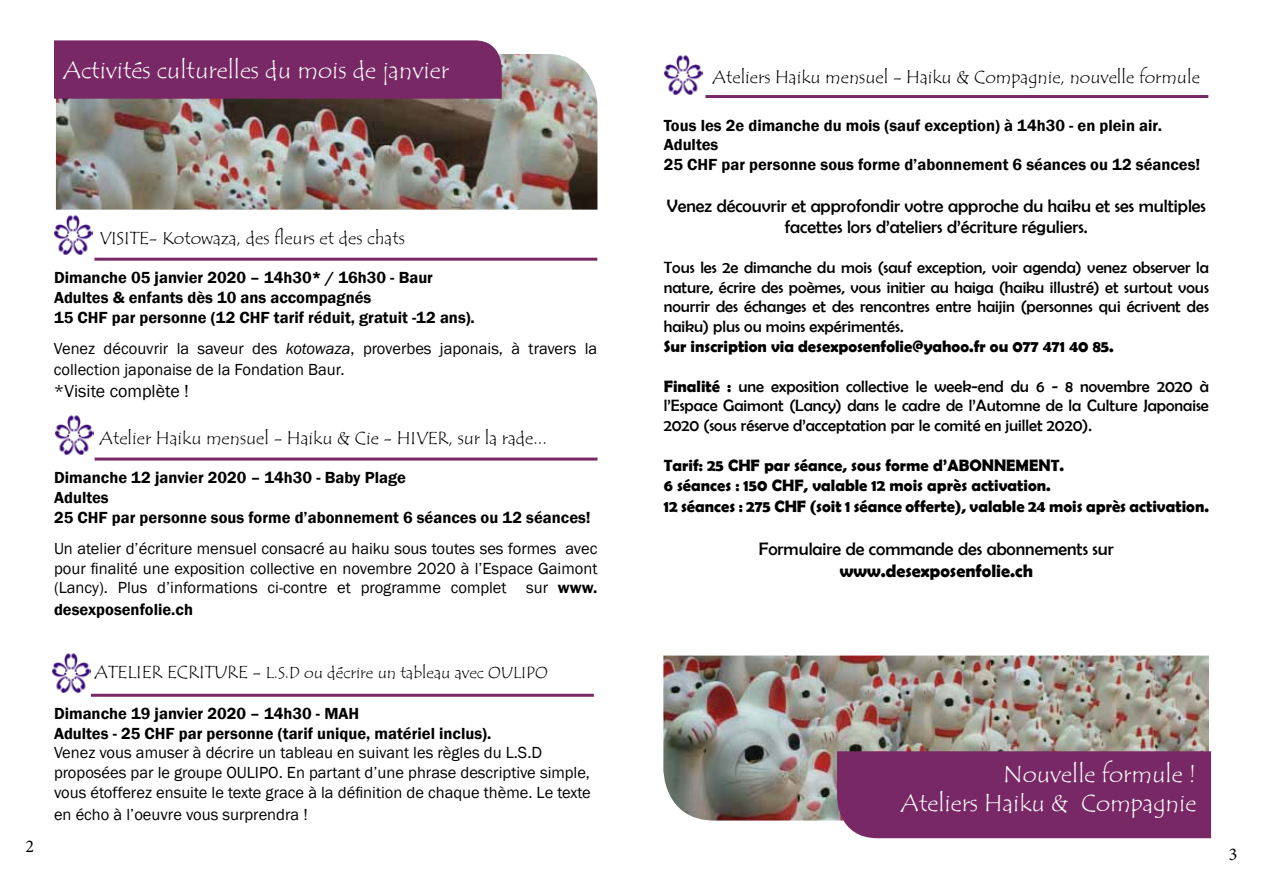
<style>
.page{position:relative;width:1263px;height:893px;background:#fff}
.page>*{position:absolute;margin:0;border:0;box-sizing:border-box;transform-origin:0 0}
.t1{font:24px/28.8px "Tempus Sans ITC";color:#fff;text-align:right}
.t2{font:18px/21.6px "Berlin Sans FB";color:#000;text-align:center}
.t3{font:18px "Tempus Sans ITC";color:#000}
.t4{font:700 18px "Berlin Sans FB Demi";color:#000}
.t5{font:18px "Franklin Gothic";color:#000}
.t6{font:18px "Minion Pro";color:#000}
.t7{font:16.5px/19.8px "Franklin Gothic";color:#000}
.t8{font:600 16.5px/19.8px "Franklin Gothic";color:#000}
.t9{font:16.5px/19.8px "Berlin Sans FB";color:#000;text-align:justify}
.t10{font:700 16.5px/19.8px "Berlin Sans FB Demi";color:#000}
.t11{font:16.5px "Tempus Sans ITC";color:#000}
.s1{font-style:italic}
.s2{font-weight:600}
.s3{font-size:18px}
.s4{font-family:"Berlin Sans FB Demi";font-weight:700}
</style>
<div class="page">
<img style="left:56px;top:54px;width:541px;height:156px">
<hr style="left:705px;top:95px;width:503px;height:3px;background:#792866">
<img style="left:663px;top:55px;width:39px;height:40px">
<hr style="left:91px;top:694px;width:503px;height:3px;background:#792866">
<img style="left:52px;top:653px;width:39px;height:40px">
<div style="left:54px;top:40px;width:448px;height:59px;background:#792866"></div>
<img style="left:54px;top:215px;width:39px;height:40px">
<hr style="left:94px;top:258px;width:503px;height:3px;background:#792866">
<img style="left:54px;top:415px;width:39px;height:40px">
<hr style="left:95px;top:458px;width:502px;height:3px;background:#792866">
<img style="left:663px;top:656px;width:546px;height:164px">
<div style="left:837px;top:751px;width:374px;height:87px;background:#792866"></div>
<h1 class="t1" style="left:63px;top:57px;width:387px">Activités culturelles du mois de janvier</h1>
<p class="t6" style="left:26px;top:834px;width:10px">2</p>
<p class="t3" style="left:99px;top:227px;width:307px">VISITE- Kotowaza, des fleurs et des chats</p>
<p class="t8" style="left:54px;top:268px;width:422px">Dimanche 05 janvier 2020 – 14h30* / 16h30 - Baur<br>Adultes &amp; enfants dès 10 ans accompagnés<br>15 CHF par personne (12 CHF tarif réduit, gratuit -12 ans).</p>
<p class="t7" style="left:54px;top:338px;width:545px;line-height:21.6px">Venez découvrir la saveur des <span class="s1">kotowaza</span>, proverbes japonais, à travers la collection japonaise de la Fondation Baur.</p>
<p class="t5" style="left:54px;top:380px;width:137px">*Visite complète !</p>
<p class="t3" style="left:99px;top:427px;width:449px">Atelier Haiku mensuel - Haiku &amp; Cie - HIVER, sur la rade...</p>
<p class="t8" style="left:54px;top:468px;width:538px">Dimanche 12 janvier 2020 – 14h30 - Baby Plage<br>Adultes<br>25 CHF par personne sous forme d’abonnement 6 séances ou 12 séances!</p>
<p class="t7" style="left:54px;top:539px;width:545px;text-align:justify">Un atelier d’écriture mensuel consacré au haiku sous toutes ses formes avec pour finalité une exposition collective en novembre 2020 à l’Espace Gaimont (Lancy). Plus d’informations ci-contre et programme complet sur <span class="s2">www.</span></p>
<p class="t8" style="left:54px;top:600px;width:141px">desexposenfolie.ch</p>
<p class="t11" style="left:94px;top:662px;width:455px"><span class="s3">ATELIER ECRITURE -</span> L.S.D ou décrire un tableau avec OULIPO</p>
<p class="t8" style="left:54px;top:704px;width:439px">Dimanche 19 janvier 2020 – 14h30 - MAH<br>Adultes - 25 CHF par personne (tarif unique, matériel inclus).</p>
<p class="t7" style="left:54px;top:743px;width:538px">Venez vous amuser à décrire un tableau en suivant les règles du L.S.D proposées par le groupe OULIPO. En partant d’une phrase descriptive simple, vous étofferez ensuite le texte grace à la définition de chaque thème. Le texte</p>
<p class="t7" style="left:54px;top:805px;width:255px">en écho à l’oeuvre vous surprendra !</p>
<p class="t3" style="left:713px;top:65px;width:489px">Ateliers Haiku mensuel - Haiku &amp; Compagnie, nouvelle formule</p>
<p class="t8" style="left:664px;top:115px;width:538px">Tous les 2e dimanche du mois (sauf exception) à 14h30 - en plein air.<br>Adultes<br>25 CHF par personne sous forme d’abonnement 6 séances ou 12 séances!</p>
<p class="t2" style="left:667px;top:195px;width:541px">Venez découvrir et approfondir votre approche du haiku et ses multiples facettes lors d’ateliers d’écriture réguliers.</p>
<p class="t9" style="left:664px;top:257px;width:547px">Tous les 2e dimanche du mois (sauf exception, voir agenda) venez observer la nature, écrire des poèmes, vous initier au haiga (haiku illustré) et surtout vous nourrir des échanges et des rencontres entre haijin (personnes qui écrivent des haiku) plus ou moins expérimentés.</p>
<p class="t10" style="left:664px;top:336px;width:452px">Sur inscription via desexposenfolie@yahoo.fr ou 077 471 40 85.</p>
<p class="t9" style="left:664px;top:376px;width:547px"><span class="s4">Finalité :</span> une exposition collective le week-end du 6 - 8 novembre 2020 à l’Espace Gaimont (Lancy) dans le cadre de l’Automne de la Culture Japonaise 2020 (sous réserve d’acceptation par le comité en juillet 2020).</p>
<p class="t10" style="left:664px;top:455px;width:402px">Tarif: 25 CHF par séance, sous forme d’ABONNEMENT.<br>6 séances : 150 CHF, valable 12 mois après activation.</p>
<p class="t10" style="left:664px;top:496px;width:547px">12 séances : 275 CHF (soit 1 séance offerte), valable 24 mois après activation.</p>
<p class="t2" style="left:759px;top:538px;width:357px">Formulaire de commande des abonnements sur</p>
<p class="t4" style="left:840px;top:560px;width:195px">www.desexposenfolie.ch</p>
<h1 class="t1" style="left:901px;top:760px;width:297px">Nouvelle formule !<br>Ateliers Haiku &amp; Compagnie</h1>
<p class="t6" style="left:1229px;top:842px;width:10px">3</p>
</div>
